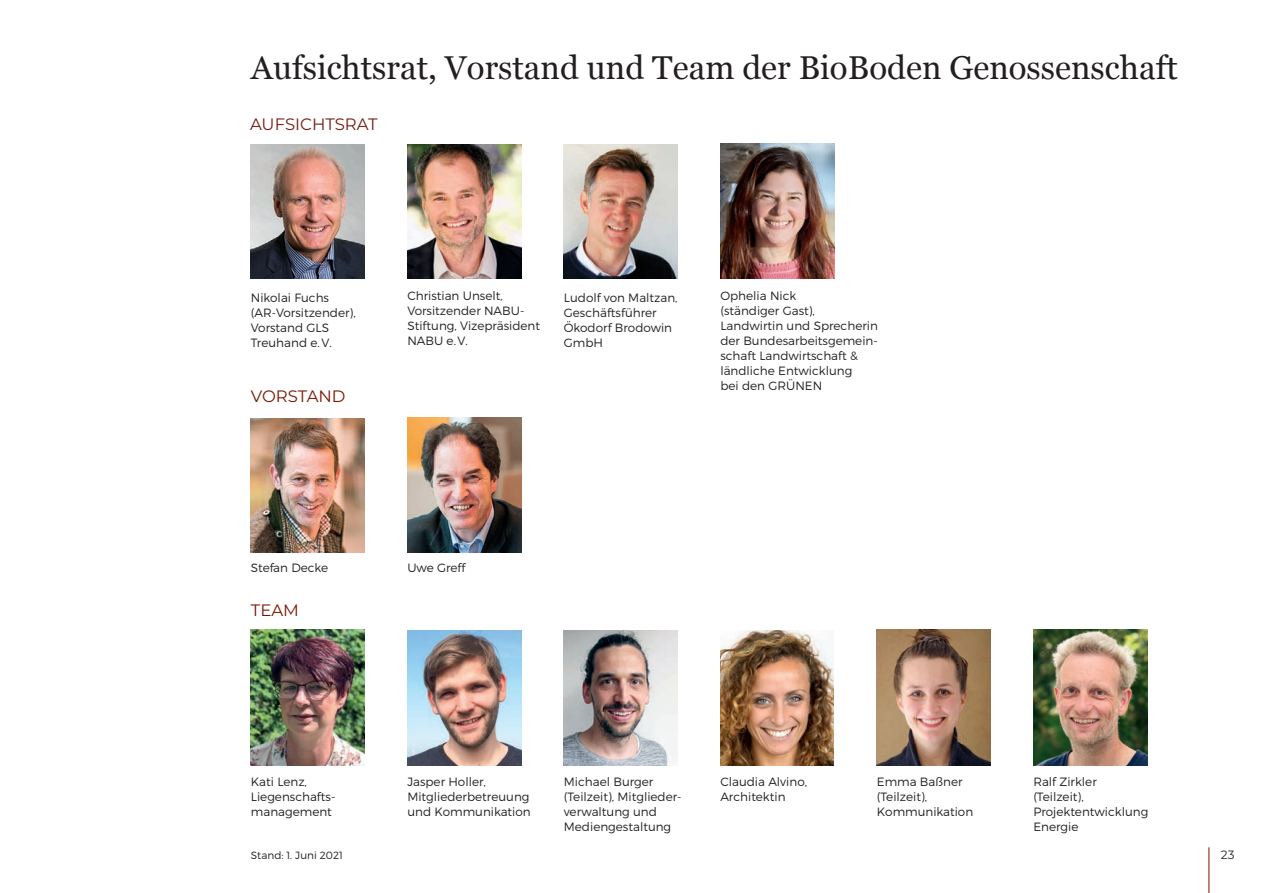
<style>
.page{position:relative;width:1263px;height:893px;background:#fff}
.page>*{position:absolute;margin:0;border:0;box-sizing:border-box;transform-origin:0 0}
.t1{font:33px "Georgia";color:#231f20}
.t2{font:16.5px "Montserrat";color:#741b12}
.t3{font:16.5px "Montserrat";color:#791600}
.t4{font:300 12px/15px "Montserrat";color:#231f20}
.t5{font:12px "Montserrat";color:#231f20}
.t6{font:300 10.5px "Montserrat";color:#231f20}
</style>
<div class="page">
<img style="left:251px;top:418px;width:114px;height:135px">
<img style="left:720px;top:144px;width:114px;height:135px">
<hr style="left:1208px;top:847px;width:1px;height:46px;background:#791600">
<img style="left:407px;top:630px;width:114px;height:135px">
<img style="left:720px;top:630px;width:114px;height:135px">
<img style="left:251px;top:630px;width:114px;height:135px">
<img style="left:564px;top:630px;width:114px;height:135px">
<img style="left:251px;top:144px;width:114px;height:135px">
<img style="left:564px;top:144px;width:114px;height:135px">
<img style="left:407px;top:144px;width:114px;height:135px">
<img style="left:407px;top:418px;width:114px;height:135px">
<img style="left:877px;top:630px;width:114px;height:135px">
<img style="left:1033px;top:630px;width:114px;height:135px">
<h1 class="t1" style="left:251px;top:43px;width:928px">Aufsichtsrat, Vorstand und Team der BioBoden Genossenschaft</h1>
<h2 class="t2" style="left:250px;top:113px;width:129px">AUFSICHTSRAT</h2>
<p class="t4" style="left:407px;top:288px;width:134px">Christian Unselt,<br>Vorsitzender NABU-<br>Stiftung, Vizepräsident<br>NABU e.V.</p>
<p class="t4" style="left:251px;top:290px;width:106px">Nikolai Fuchs (AR-Vorsitzender),<br>Vorstand GLS<br>Treuhand e.V.</p>
<p class="t4" style="left:564px;top:290px;width:115px">Ludolf von Maltzan,<br>Geschäftsführer<br>Ökodorf Brodowin<br>GmbH</p>
<h2 class="t3" style="left:251px;top:385px;width:96px">VORSTAND</h2>
<p class="t4" style="left:720px;top:288px;width:159px">Ophelia Nick<br>(ständiger Gast),<br>Landwirtin und Sprecherin der Bundesarbeitsgemein&shy;schaft Landwirtschaft &amp; ländliche Entwicklung<br>bei den GRÜNEN</p>
<p class="t4" style="left:251px;top:560px;width:79px">Stefan Decke</p>
<p class="t4" style="left:407px;top:560px;width:60px">Uwe Greff</p>
<h2 class="t3" style="left:251px;top:599px;width:50px">TEAM</h2>
<p class="t4" style="left:251px;top:774px;width:86px">Kati Lenz,<br>Liegenschafts&shy;management</p>
<p class="t4" style="left:407px;top:774px;width:125px">Jasper Holler,<br>Mitgliederbetreuung und Kommunikation</p>
<p class="t4" style="left:564px;top:774px;width:119px">Michael Burger (Teilzeit), Mitglieder&shy;verwaltung und<br>Mediengestaltung</p>
<p class="t4" style="left:720px;top:774px;width:88px">Claudia Alvino,<br>Architektin</p>
<p class="t6" style="left:251px;top:849px;width:94px">Stand: 1. Juni 2021</p>
<p class="t4" style="left:877px;top:774px;width:98px">Emma Baßner (Teilzeit),<br>Kommunikation</p>
<p class="t4" style="left:1033px;top:774px;width:117px">Ralf Zirkler (Teilzeit),<br>Projektentwicklung<br>Energie</p>
<p class="t5" style="left:1221px;top:846px;width:15px">23</p>
</div>
